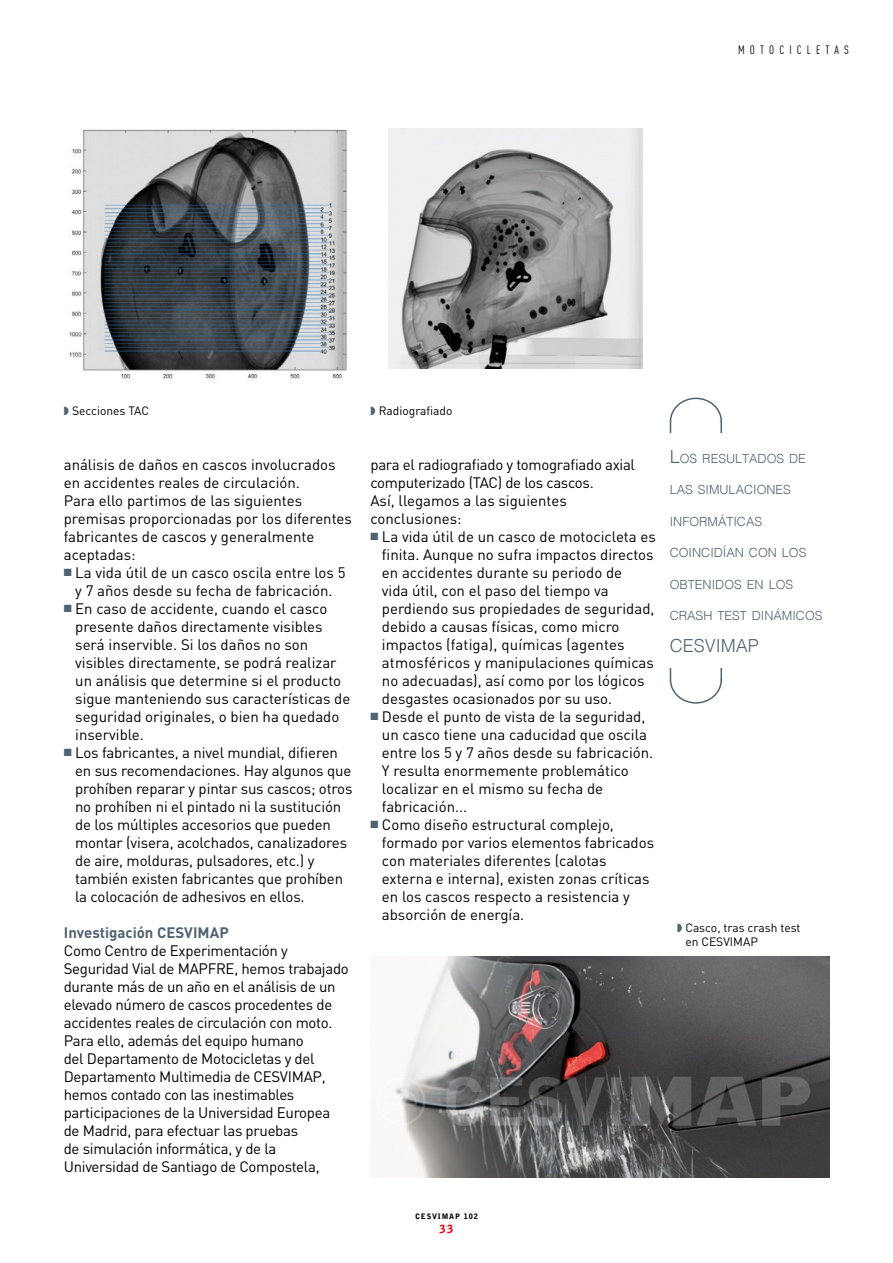
<style>
.page{position:relative;width:893px;height:1263px;background:#fff}
.page>*{position:absolute;margin:0;border:0;box-sizing:border-box;transform-origin:0 0}
.t1{font:300 18px "Helvetica";color:#506372}
.t2{font:15px/18px "DIN";color:#000}
.t3{font:15px/18px "DIN";letter-spacing:-.02em;color:#000}
.t4{font:700 15px "DIN";color:#506372}
.t5{font:300 12.6px "Helvetica";color:#506372}
.t6{font:12px/14.4px "DIN";color:#000}
.t7{font:12px "DIN Cond";letter-spacing:.43em;color:#000}
.t8{font:900 11.25px "Bell Gothic";color:#e30613}
.t9{font:900 7.5px "Bell Gothic";letter-spacing:.11em;color:#000}
.s1{color:#506372}
.s2{font-size:18px}
</style>
<div class="page">
<svg style="left:669px;top:397px;width:53px;height:307px"></svg>
<div style="left:659px;top:434px;width:170px;height:234px;background:#fff"></div>
<img style="left:69px;top:129px;width:278px;height:250px">
<img style="left:388px;top:129px;width:254px;height:240px">
<img style="left:386px;top:957px;width:443px;height:221px">
<p class="t7" style="left:738px;top:42px;width:112px">MOTOCICLETAS</p>
<p class="t6" style="left:72px;top:403px;width:79px">Secciones TAC</p>
<p class="t6" style="left:379px;top:403px;width:75px">Radiografiado</p>
<p class="t2" style="left:64px;top:455px;width:290px">análisis de daños en cascos involucrados en accidentes reales de circulación.<br>Para ello partimos de las siguientes premisas proporcionadas por los diferentes fabricantes de cascos y generalmente aceptadas:</p>
<p class="t2" style="left:64px;top:563px;width:283px;text-align:center"><span class="s1">■</span> La vida útil de un casco oscila entre los 5 y 7 años desde su fecha de fabricación.</p>
<p class="t2" style="left:75px;top:599px;width:277px;text-indent:-11px"><span class="s1">■</span> En caso de accidente, cuando el casco presente daños directamente visibles será inservible. Si los daños no son visibles directamente, se podrá realizar un análisis que determine si el producto sigue manteniendo sus características de seguridad originales, o bien ha quedado inservible.</p>
<p class="t2" style="left:75px;top:743px;width:279px;text-indent:-11px"><span class="s1">■</span> Los fabricantes, a nivel mundial, difieren en sus recomendaciones. Hay algunos que prohíben reparar y pintar sus cascos; otros no prohíben ni el pintado ni la sustitución de los múltiples accesorios que pueden montar (visera, acolchados, canalizadores de aire, molduras, pulsadores, etc.) y también existen fabricantes que prohíben la colocación de adhesivos en ellos.</p>
<p class="t4" style="left:64px;top:922px;width:166px">Investigación CESVIMAP</p>
<p class="t3" style="left:64px;top:941px;width:287px">Como Centro de Experimentación y Seguridad Vial de MAPFRE, hemos trabajado durante más de un año en el análisis de un elevado número de cascos procedentes de accidentes reales de circulación con moto.<br>Para ello, además del equipo humano<br>del Departamento de Motocicletas y del Departamento Multimedia de CESVIMAP, hemos contado con las inestimables participaciones de la Universidad Europea de Madrid, para efectuar las pruebas<br>de simulación informática, y de la Universidad de Santiago de Compostela,</p>
<p class="t3" style="left:370px;top:455px;width:266px">para el radiografiado y tomografiado axial computerizado (TAC) de los cascos.<br>Así, llegamos a las siguientes conclusiones:</p>
<p class="t2" style="left:382px;top:527px;width:275px;text-indent:-11px"><span class="s1">■</span> La vida útil de un casco de motocicleta es finita. Aunque no sufra impactos directos en accidentes durante su periodo de<br>vida útil, con el paso del tiempo va perdiendo sus propiedades de seguridad, debido a causas físicas, como micro impactos (fatiga), químicas (agentes atmosféricos y manipulaciones químicas no adecuadas), así como por los lógicos desgastes ocasionados por su uso.</p>
<p class="t2" style="left:382px;top:707px;width:273px;text-indent:-11px"><span class="s1">■</span> Desde el punto de vista de la seguridad, un casco tiene una caducidad que oscila entre los 5 y 7 años desde su fabricación.<br>Y resulta enormemente problemático localizar en el mismo su fecha de fabricación...</p>
<p class="t2" style="left:382px;top:815px;width:274px;text-indent:-11px"><span class="s1">■</span> Como diseño estructural complejo, formado por varios elementos fabricados con materiales diferentes (calotas externa e interna), existen zonas críticas en los cascos respecto a resistencia y absorción de energía.</p>
<p class="t5" style="left:670px;top:447px;width:138px"><span class="s2">L</span>OS RESULTADOS DE</p>
<p class="t5" style="left:670px;top:479px;width:123px">LAS SIMULACIONES</p>
<p class="t5" style="left:670px;top:510px;width:94px">IN FORMÁTICAS</p>
<p class="t5" style="left:670px;top:542px;width:138px">COINCIDÍAN CON LOS</p>
<p class="t5" style="left:670px;top:573px;width:125px">OBTEN IDOS EN LOS</p>
<p class="t5" style="left:670px;top:605px;width:154px">CRASH TEST DINÁMICOS</p>
<p class="t1" style="left:670px;top:630px;width:90px">CESVIMAP</p>
<p class="t6" style="left:685px;top:920px;width:117px">Casco, tras crash test en CESVIMAP</p>
<p class="t9" style="left:415px;top:1212px;width:64px">CESVIMAP 102</p>
<p class="t8" style="left:440px;top:1222px;width:15px">33</p>
</div>
